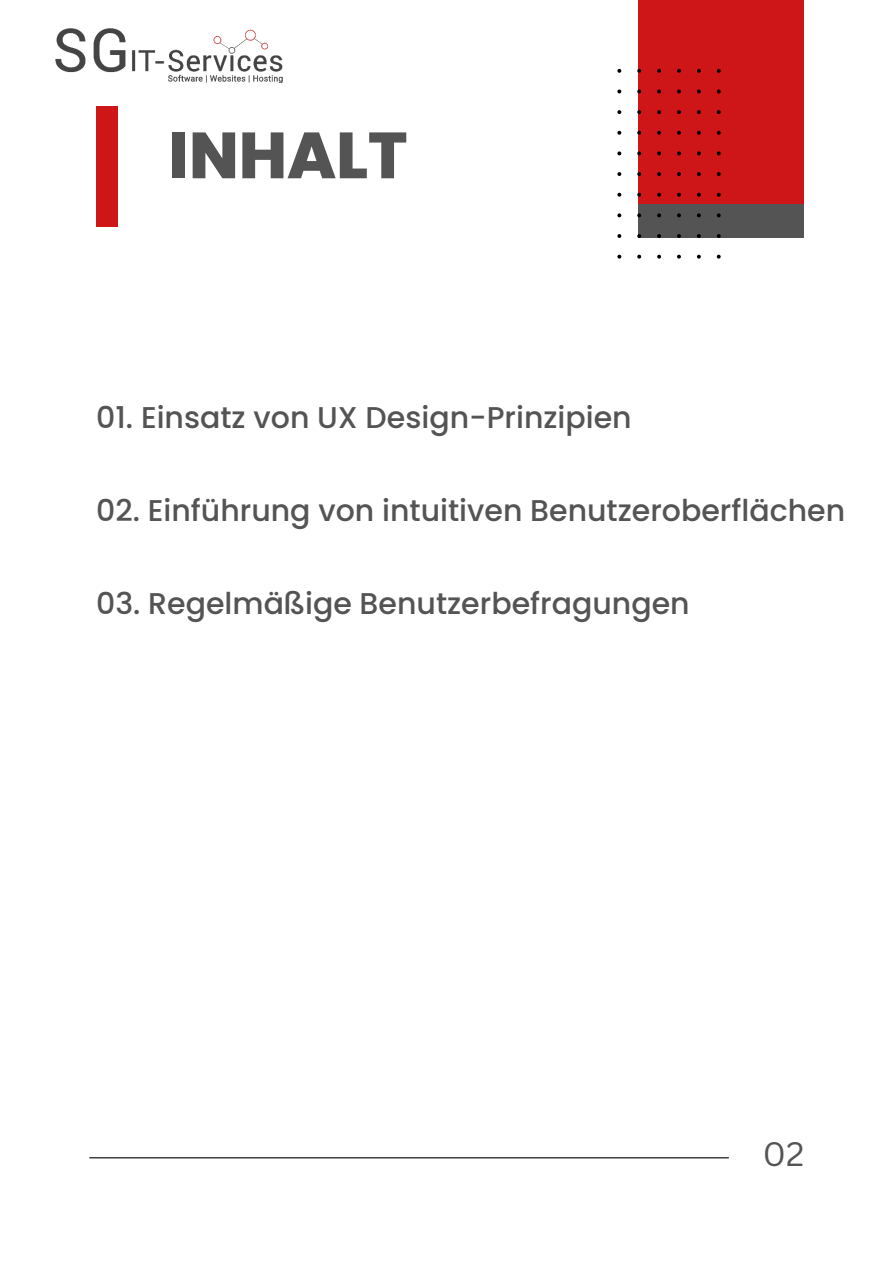
<style>
.page{position:relative;width:893px;height:1264px;background:#fff}
.page>*{position:absolute;margin:0;border:0;box-sizing:border-box;transform-origin:0 0}
.t1{font:800 65.1px "Poppins";color:#545454}
.t2{font:33px "Canva Sans";color:#545454}
.t3{font:500 30px "Poppins";color:#545454}
</style>
<div class="page">
<div style="left:96px;top:106px;width:21px;height:121px;background:#ce1619"></div>
<div style="left:638px;top:203px;width:166px;height:35px;background:#545454"></div>
<div style="left:638px;top:0;width:166px;height:204px;background:#ce1619"></div>
<svg style="left:617px;top:69px;width:103px;height:189px"></svg>
<hr style="left:89px;top:1157px;width:639px;height:1px;background:#000">
<img style="left:55px;top:28px;width:228px;height:55px">
<h1 class="t1" style="left:169px;top:118px;width:240px">INHALT</h1>
<p class="t3" style="left:96px;top:400px;width:537px">01. Einsatz von UX Design-Prinzipien</p>
<p class="t3" style="left:96px;top:493px;width:750px">02. Einführung von intuitiven Benutzeroberflächen</p>
<p class="t3" style="left:96px;top:586px;width:595px">03. Regelmäßige Benutzerbefragungen</p>
<p class="t2" style="left:762px;top:1134px;width:43px">02</p>
</div>
